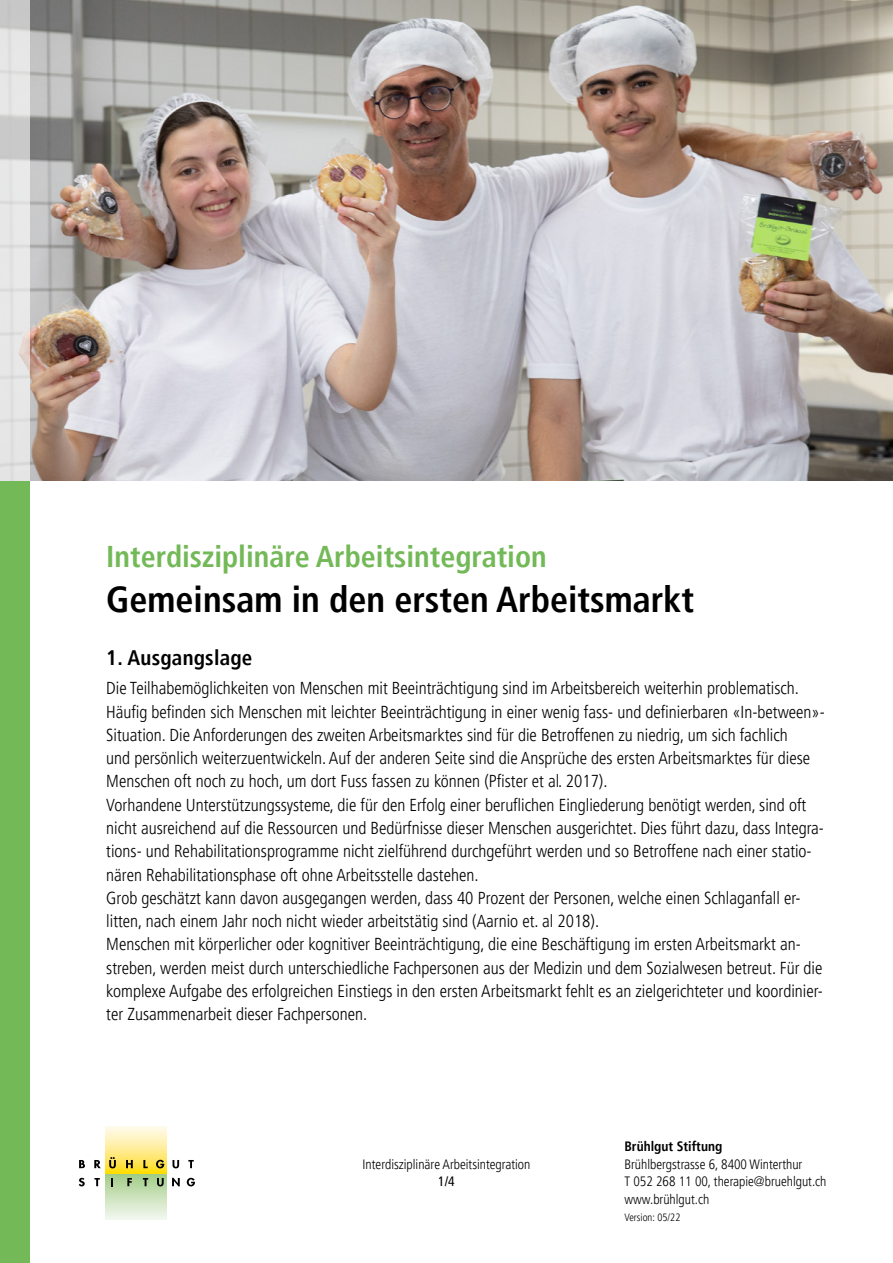
<style>
.page{position:relative;width:893px;height:1263px;background:#fff}
.page>*{position:absolute;margin:0;border:0;box-sizing:border-box;transform-origin:0 0}
.titel{font:700 condensed 36px "Frutiger LT Pro";color:#000}
.Titel_Phase{font:700 condensed 30px "Frutiger LT Pro";color:#73b957}
.t1{font:700 condensed 21px "Frutiger LT Pro";letter-spacing:.01em;color:#000}
.fliesstext{font:300 condensed 17.25px/23.2px "Frutiger LT Pro";color:#000}
.t2{font:300 condensed 13.5px/17.5px "Frutiger LT Pro";color:#000}
.t3{font:700 condensed 13.5px "Frutiger LT Pro";color:#000}
.t4{font:condensed 13.5px "Frutiger LT Pro";color:#000}
.t5{font:300 condensed 10.5px "Frutiger LT Pro";color:#000}
</style>
<div class="page">
<div style="left:0;top:0;width:30px;height:1263px;background:#73b957"></div>
<img style="left:30px;top:0;width:863px;height:480px">
<svg style="left:0;top:0;width:30px;height:480px;background:#e0e0e0"></svg>
<div style="left:106px;top:1173px;width:61px;height:46px;background:linear-gradient(to bottom,#a0cb85,#f1f6ec)"></div>
<svg style="left:106px;top:1127px;width:61px;height:46px;background:#feec90"></svg>
<svg style="left:79px;top:1160px;width:6px;height:8px"></svg>
<svg style="left:94px;top:1160px;width:7px;height:8px"></svg>
<svg style="left:109px;top:1157px;width:7px;height:11px"></svg>
<svg style="left:126px;top:1160px;width:7px;height:8px"></svg>
<svg style="left:143px;top:1160px;width:5px;height:8px"></svg>
<svg style="left:156px;top:1160px;width:8px;height:8px"></svg>
<svg style="left:172px;top:1160px;width:7px;height:8px"></svg>
<svg style="left:188px;top:1160px;width:6px;height:8px"></svg>
<svg style="left:79px;top:1178px;width:6px;height:8px"></svg>
<svg style="left:94px;top:1178px;width:6px;height:8px"></svg>
<svg style="left:111px;top:1178px;width:2px;height:8px"></svg>
<svg style="left:127px;top:1178px;width:5px;height:8px"></svg>
<svg style="left:143px;top:1178px;width:5px;height:8px"></svg>
<svg style="left:157px;top:1178px;width:7px;height:8px"></svg>
<svg style="left:172px;top:1178px;width:8px;height:8px"></svg>
<svg style="left:187px;top:1178px;width:8px;height:8px"></svg>
<p class="Titel_Phase" style="left:106px;top:539px;width:442px">Interdisziplinäre Arbeitsintegration</p>
<p class="titel" style="left:106px;top:578px;width:589px">Gemeinsam in den ersten Arbeitsmarkt</p>
<p class="t1" style="left:106px;top:645px;width:148px">1. Ausgangslage</p>
<p class="fliesstext" style="left:106px;top:677px;width:720px">Die Teilhabemöglichkeiten von Menschen mit Beeinträchtigung sind im Arbeitsbereich weiterhin problematisch.<br>Häufig befinden sich Menschen mit leichter Beeinträchtigung in einer wenig fass- und definierbaren «In-between»- Situation. Die Anforderungen des zweiten Arbeitsmarktes sind für die Betroffenen zu niedrig, um sich fachlich<br>und persönlich weiterzuentwickeln. Auf der anderen Seite sind die Ansprüche des ersten Arbeitsmarktes für diese Menschen oft noch zu hoch, um dort Fuss fassen zu können (Pfister et al. 2017).</p>
<p class="fliesstext" style="left:106px;top:793px;width:719px">Vorhandene Unterstützungssysteme, die für den Erfolg einer beruflichen Eingliederung benötigt werden, sind oft nicht ausreichend auf die Ressourcen und Bedürfnisse dieser Menschen ausgerichtet. Dies führt dazu, dass Integra&shy;tions- und Rehabilitationsprogramme nicht zielführend durchgeführt werden und so Betroffene nach einer statio&shy;nären Rehabilitationsphase oft ohne Arbeitsstelle dastehen.</p>
<p class="fliesstext" style="left:106px;top:886px;width:696px">Grob geschätzt kann davon ausgegangen werden, dass 40 Prozent der Personen, welche einen Schlaganfall er&shy;litten, nach einem Jahr noch nicht wieder arbeitstätig sind (Aarnio et. al 2018).</p>
<p class="fliesstext" style="left:106px;top:933px;width:718px">Menschen mit körperlicher oder kognitiver Beeinträchtigung, die eine Beschäftigung im ersten Arbeitsmarkt an&shy;streben, werden meist durch unterschiedliche Fachpersonen aus der Medizin und dem Sozialwesen betreut. Für die komplexe Aufgabe des erfolgreichen Einstiegs in den ersten Arbeitsmarkt fehlt es an zielgerichteter und koordinier&shy;ter Zusammenarbeit dieser Fachpersonen.</p>
<p class="t2" style="left:363px;top:1155px;width:169px">Interdisziplinäre Arbeitsintegration</p>
<p class="t4" style="left:438px;top:1174px;width:18px">1/4</p>
<p class="t3" style="left:624px;top:1138px;width:99px">Brühlgut Stiftung</p>
<p class="t2" style="left:624px;top:1155px;width:204px">Brühlbergstrasse 6, 8400 Winterthur<br>T 052 268 11 00, therapie@bruehlgut.ch www.brühlgut.ch</p>
<p class="t5" style="left:624px;top:1211px;width:57px">Version: 05/22</p>
</div>
